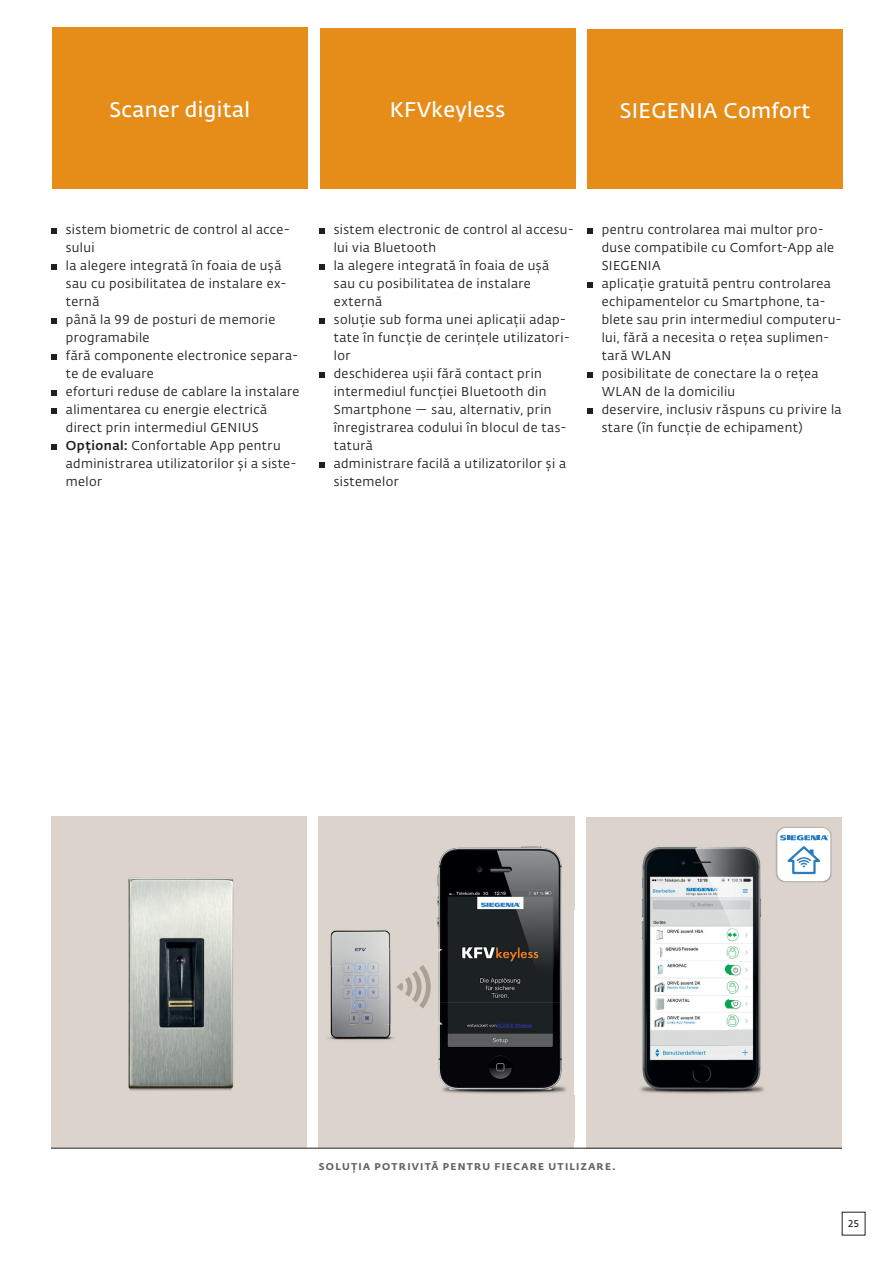
<style>
.page{position:relative;width:893px;height:1263px;background:#fff}
.page>*{position:absolute;margin:0;border:0;box-sizing:border-box;transform-origin:0 0}
.t1{font:600 21px "Fedra Sans Alt Pro";letter-spacing:.02em;color:#fff}
.t2{font:12.75px/18px "Fedra Sans Alt Pro";letter-spacing:.03em;color:#231f20}
.t3{font:700 9.75px "Fedra Sans Alt Pro";letter-spacing:.125em;color:#636366}
.t4{font:600 9.75px "Fedra Sans Alt Pro";color:#231f20}
.s1{font-weight:500}
</style>
<div class="page">
<div style="left:319px;top:816px;width:255px;height:332px;background:#dcd4cc"></div>
<img style="left:437px;top:846px;width:129px;height:248px">
<div style="left:51px;top:816px;width:255px;height:332px;background:#dcd4cc"></div>
<img style="left:128px;top:877px;width:106px;height:214px">
<svg style="left:396px;top:949px;width:46px;height:75px"></svg>
<div style="left:587px;top:817px;width:255px;height:331px;background:#dcd4cc"></div>
<img style="left:640px;top:846px;width:124px;height:248px">
<img style="left:330px;top:930px;width:54px;height:36px">
<img style="left:327px;top:966px;width:28px;height:74px">
<img style="left:355px;top:1024px;width:29px;height:16px">
<img style="left:384px;top:930px;width:11px;height:110px">
<img style="left:352px;top:949px;width:43px;height:38px">
<img style="left:350px;top:987px;width:45px;height:37px">
<img style="left:776px;top:827px;width:56px;height:56px">
<div style="left:777px;top:828px;width:53px;height:53px;background:#fff;border-radius:8px"></div>
<svg style="left:787px;top:846px;width:33px;height:28px"></svg>
<svg style="left:780px;top:835px;width:48px;height:5px"></svg>
<svg style="left:51px;top:228px;width:6px;height:6px"></svg>
<svg style="left:51px;top:264px;width:6px;height:6px"></svg>
<svg style="left:51px;top:318px;width:6px;height:6px"></svg>
<svg style="left:51px;top:354px;width:6px;height:6px"></svg>
<svg style="left:51px;top:390px;width:6px;height:6px"></svg>
<svg style="left:51px;top:408px;width:6px;height:6px"></svg>
<svg style="left:51px;top:444px;width:6px;height:6px"></svg>
<div style="left:52px;top:28px;width:255px;height:161px;background:#e58c19"></div>
<div style="left:320px;top:29px;width:255px;height:160px;background:#e58c19"></div>
<svg style="left:319px;top:228px;width:6px;height:6px"></svg>
<svg style="left:319px;top:264px;width:6px;height:6px"></svg>
<svg style="left:319px;top:318px;width:6px;height:6px"></svg>
<svg style="left:319px;top:372px;width:6px;height:6px"></svg>
<svg style="left:319px;top:462px;width:6px;height:6px"></svg>
<div style="left:587px;top:29px;width:256px;height:160px;background:#e58c19"></div>
<svg style="left:587px;top:228px;width:6px;height:6px"></svg>
<svg style="left:587px;top:282px;width:6px;height:6px"></svg>
<svg style="left:587px;top:372px;width:6px;height:6px"></svg>
<svg style="left:587px;top:408px;width:6px;height:6px"></svg>
<hr style="left:51px;top:1148px;width:791px;height:1px;background:#231f20">
<h1 class="t1" style="left:109px;top:94px;width:142px">Scaner digital</h1>
<h1 class="t1" style="left:390px;top:95px;width:117px">KFVkeyless</h1>
<h1 class="t1" style="left:620px;top:95px;width:192px">SIEGENIA Comfort</h1>
<p class="t2" style="left:66px;top:220px;width:235px">sistem biometric de control al acce&shy;sului<br>la alegere integrată în foaia de uşă sau cu posibilitatea de instalare ex&shy;ternă<br>până la 99 de posturi de memorie programabile<br>fără componente electronice separa&shy;te de evaluare<br>eforturi reduse de cablare la instalare alimentarea cu energie electrică direct prin intermediul GENIUS<br><span class="s1">Opţional:</span> Confortable App pentru administrarea utilizatorilor şi a siste&shy;melor</p>
<p class="t2" style="left:334px;top:220px;width:242px">sistem electronic de control al accesu&shy;lui via Bluetooth<br>la alegere integrată în foaia de uşă<br>sau cu posibilitatea de instalare externă<br>soluţie sub forma unei aplicaţii adap&shy;tate în funcţie de cerinţele utilizatori&shy;lor<br>deschiderea uşii fără contact prin intermediul funcţiei Bluetooth din<br>Smartphone — sau, alternativ, prin înregistrarea codului în blocul de tas&shy;tatură<br>administrare facilă a utilizatorilor şi a sistemelor</p>
<p class="t2" style="left:602px;top:220px;width:241px">pentru controlarea mai multor pro&shy;duse compatibile cu Comfort-App ale<br>SIEGENIA<br>aplicaţie gratuită pentru controlarea echipamentelor cu Smartphone, ta&shy;blete sau prin intermediul computeru&shy;lui, fără a necesita o reţea suplimen&shy;tară WLAN<br>posibilitate de conectare la o reţea<br>WLAN de la domiciliu<br>deservire, inclusiv răspuns cu privire la stare (în funcţie de echipament)</p>
<p class="t3" style="left:319px;top:1159px;width:298px">SOLUŢIA POTRIVITĂ PENTRU FIECARE UTILIZARE.</p>
<p class="t4" style="left:848px;top:1216px;width:12px">25</p>
</div>
